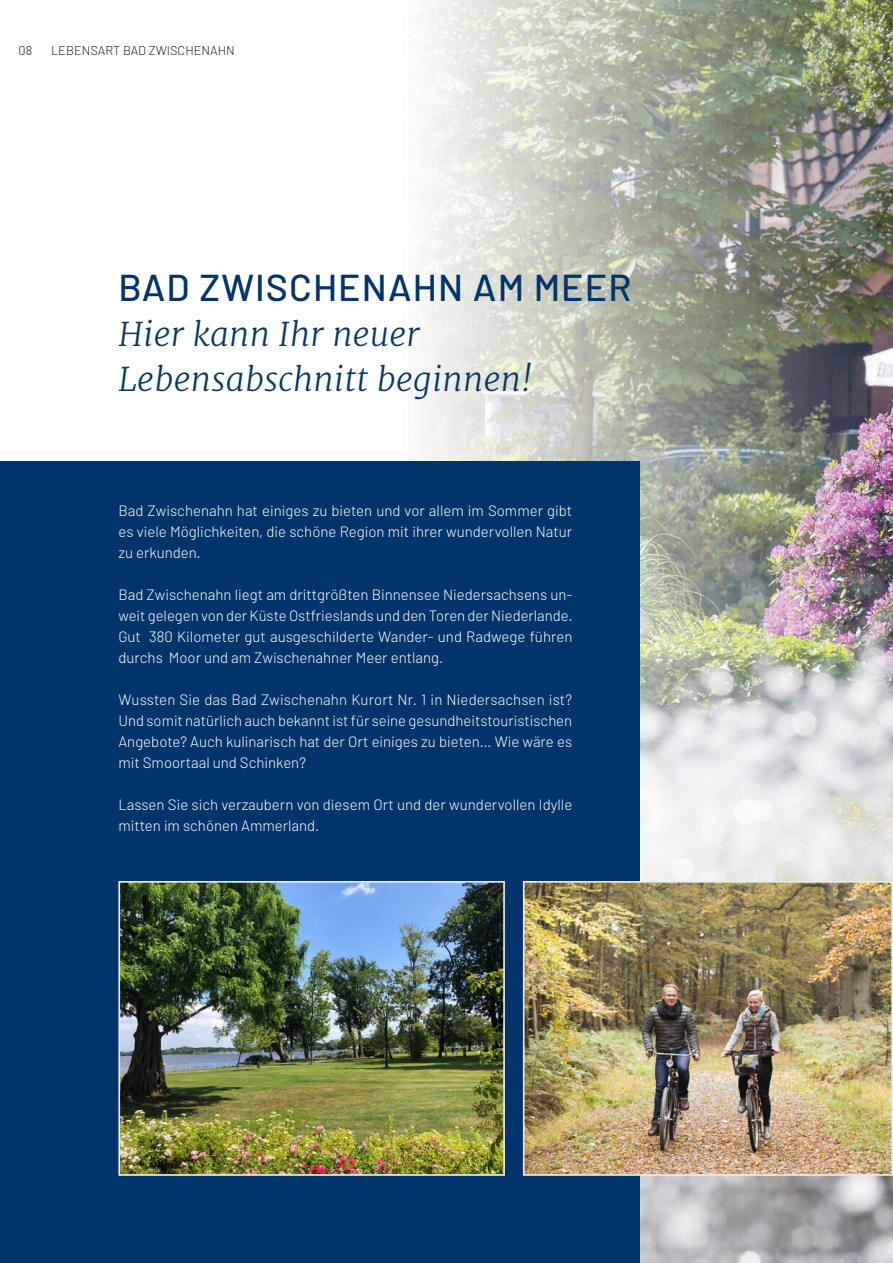
<style>
.page{position:relative;width:893px;height:1263px;background:#fff}
.page>*{position:absolute;margin:0;border:0;box-sizing:border-box;transform-origin:0 0}
.t1{font:500 37.5px "Barlow";letter-spacing:.03em;color:#01346a}
.t2{font:italic 300 33px/45px "Merriweather";letter-spacing:.01em;color:#0c3761}
.copy{font:300 15px/21px "Barlow";color:#fff;text-align:justify}
.t3{font:300 12.75px "Barlow";color:#231f20}
</style>
<div class="page">
<img style="left:420px;top:0;width:473px;height:1263px">
<div style="left:0;top:461px;width:640px;height:802px;background:#01346a"></div>
<img style="left:121px;top:884px;width:381px;height:289px">
<div style="left:118px;top:881px;width:387px;height:295px;border:2px solid #ede9e4"></div>
<img style="left:526px;top:884px;width:364px;height:289px">
<div style="left:523px;top:881px;width:370px;height:295px;border:2px solid #ede9e4"></div>
<p class="t3" style="left:19px;top:43px;width:15px">08</p>
<p class="t3" style="left:51px;top:43px;width:185px">LEBENSART BAD ZWISCHENAHN</p>
<p class="t1" style="left:118px;top:264px;width:514px">BAD ZWISCHENAHN AM MEER</p>
<p class="t2" style="left:118px;top:312px;width:415px">Hier kann Ihr neuer<br>Lebensabschnitt beginnen!</p>
<p class="copy" style="left:118px;top:500px;width:455px">Bad Zwischenahn hat einiges zu bieten und vor allem im Sommer gibt es viele Möglichkeiten, die schöne Region mit ihrer wundervollen Natur zu erkunden.</p>
<p class="copy" style="left:118px;top:584px;width:456px">Bad Zwischenahn liegt am drittgrößten Binnensee Niedersachsens un&shy;weit gelegen von der Küste Ostfrieslands und den Toren der Niederlande.<br>Gut 380 Kilometer gut ausgeschilderte Wander- und Radwege führen durchs Moor und am Zwischenahner Meer entlang.</p>
<p class="copy" style="left:118px;top:689px;width:455px">Wussten Sie das Bad Zwischenahn Kurort Nr. 1 in Niedersachsen ist?<br>Und somit natürlich auch bekannt ist für seine gesundheitstouristischen Angebote? Auch kulinarisch hat der Ort einiges zu bieten… Wie wäre es mit Smoortaal und Schinken?</p>
<p class="copy" style="left:118px;top:794px;width:455px">Lassen Sie sich verzaubern von diesem Ort und der wundervollen Idylle mitten im schönen Ammerland.</p>
</div>
